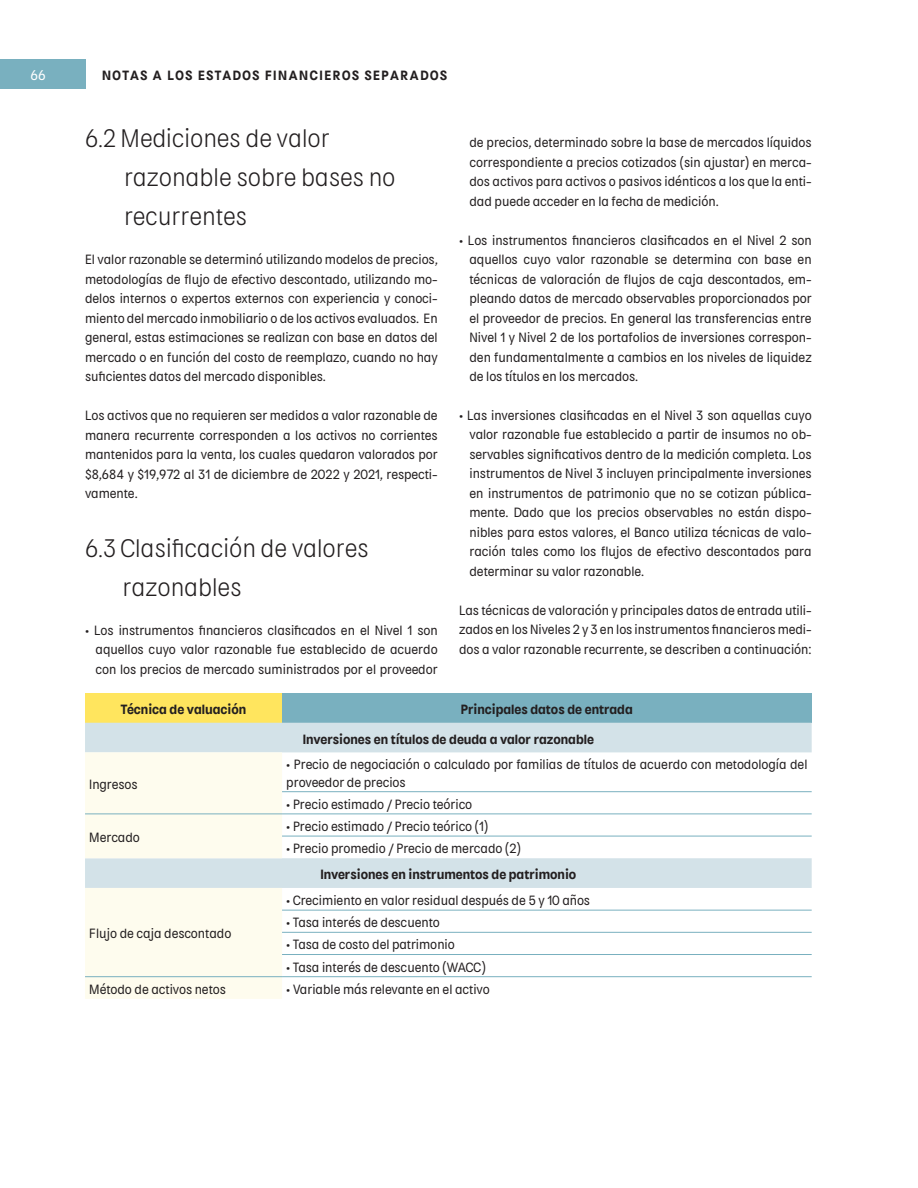
<style>
.page{position:relative;width:918px;height:1188px;background:#fff}
.page>*{position:absolute;margin:0;border:0;box-sizing:border-box;transform-origin:0 0}
.t1{font:300 27px/39px "Kiffo BDB";color:#231f20}
.t2{font:15px "Kiffo BDB";color:#fff}
.t3{font:14.25px/19.5px "Kiffo BDB";color:#231f20;text-align:justify}
.t4{font:600 14.25px/29.7px "Kiffo BDB";color:#231f20}
.t5{font:600 14.25px "Kiffo BDB";letter-spacing:.11em;color:#231f20}
</style>
<div class="page">
<div style="left:0;top:59px;width:85px;height:30px;background:#79b0bf"></div>
<div style="left:85px;top:693px;width:197px;height:30px;background:#ffe55e"></div>
<div style="left:282px;top:693px;width:530px;height:30px;background:#79b0bf"></div>
<svg style="left:85px;top:723px;width:727px;height:165px"></svg>
<svg style="left:85px;top:752px;width:197px;height:247px;background:#f8f8ed"></svg>
<hr style="left:282px;top:791px;width:530px;height:1px;background:#79b0bf">
<hr style="left:85px;top:814px;width:197px;height:1px;background:#79b0bf">
<hr style="left:282px;top:814px;width:530px;height:1px;background:#79b0bf">
<hr style="left:282px;top:836px;width:530px;height:1px;background:#79b0bf">
<hr style="left:282px;top:910px;width:530px;height:1px;background:#79b0bf">
<hr style="left:282px;top:932px;width:530px;height:1px;background:#79b0bf">
<hr style="left:282px;top:954px;width:530px;height:1px;background:#79b0bf">
<hr style="left:85px;top:976px;width:197px;height:1px;background:#79b0bf">
<hr style="left:282px;top:976px;width:530px;height:1px;background:#79b0bf">
<p class="t2" style="left:30px;top:67px;width:17px">66</p>
<p class="t5" style="left:102px;top:68px;width:346px">NOTAS A LOS ESTADOS FINANCIEROS SEPARADOS</p>
<h1 class="t1" style="left:124px;top:119px;width:273px;text-indent:-39px">6.2 Mediciones de valor razonable sobre bases no recurrentes</h1>
<p class="t3" style="left:85px;top:250px;width:354px">El valor razonable se determinó utilizando modelos de precios, metodologías de flujo de efectivo descontado, utilizando mo&shy;delos internos o expertos externos con experiencia y conoci&shy;miento del mercado inmobiliario o de los activos evaluados. En general, estas estimaciones se realizan con base en datos del mercado o en función del costo de reemplazo, cuando no hay suficientes datos del mercado disponibles.</p>
<p class="t3" style="left:85px;top:406px;width:354px">Los activos que no requieren ser medidos a valor razonable de manera recurrente corresponden a los activos no corrientes mantenidos para la venta, los cuales quedaron valorados por $8,684 y $19,972 al 31 de diciembre de 2022 y 2021, respecti&shy;vamente.</p>
<h1 class="t1" style="left:123px;top:529px;width:248px;text-indent:-38px">6.3 Clasificación de valores razonables</h1>
<p class="t3" style="left:96px;top:620px;width:344px;text-indent:-11px">• Los instrumentos financieros clasificados en el Nivel 1 son aquellos cuyo valor razonable fue establecido de acuerdo con los precios de mercado suministrados por el proveedor</p>
<p class="t3" style="left:470px;top:133px;width:344px">de precios, determinado sobre la base de mercados líquidos correspondiente a precios cotizados (sin ajustar) en merca&shy;dos activos para activos o pasivos idénticos a los que la enti&shy;dad puede acceder en la fecha de medición.</p>
<p class="t3" style="left:470px;top:230px;width:344px;text-indent:-11px">• Los instrumentos financieros clasificados en el Nivel 2 son aquellos cuyo valor razonable se determina con base en técnicas de valoración de flujos de caja descontados, em&shy;pleando datos de mercado observables proporcionados por el proveedor de precios. En general las transferencias entre Nivel 1 y Nivel 2 de los portafolios de inversiones correspon&shy;den fundamentalmente a cambios en los niveles de liquidez de los títulos en los mercados.</p>
<p class="t3" style="left:470px;top:406px;width:344px;text-indent:-11px">• Las inversiones clasificadas en el Nivel 3 son aquellas cuyo valor razonable fue establecido a partir de insumos no ob&shy;servables significativos dentro de la medición completa. Los instrumentos de Nivel 3 incluyen principalmente inversiones en instrumentos de patrimonio que no se cotizan pública&shy;mente. Dado que los precios observables no están dispo&shy;nibles para estos valores, el Banco utiliza técnicas de valo&shy;ración tales como los flujos de efectivo descontados para determinar su valor razonable.</p>
<p class="t3" style="left:459px;top:601px;width:354px">Las técnicas de valoración y principales datos de entrada utili&shy;zados en los Niveles 2 y 3 en los instrumentos financieros medi&shy;dos a valor razonable recurrente, se describen a continuación:</p>
<p class="t4" style="left:121px;top:695px;width:127px">Técnica de valuación</p>
<p class="t4" style="left:303px;top:695px;width:332px;text-indent:158px">Principales datos de entrada<br>Inversiones en títulos de deuda a valor razonable</p>
<p class="t3" style="left:89px;top:775px;width:50px">Ingresos</p>
<p class="t3" style="left:286px;top:757px;width:523px;line-height:17.1px">• Precio de negociación o calculado por familias de títulos de acuerdo con metodología del proveedor de precios</p>
<p class="t3" style="left:286px;top:795px;width:187px">• Precio estimado / Precio teórico</p>
<p class="t3" style="left:89px;top:828px;width:52px">Mercado</p>
<p class="t3" style="left:89px;top:924px;width:144px">Flujo de caja descontado</p>
<p class="t3" style="left:286px;top:817px;width:203px">• Precio estimado / Precio teórico (1)</p>
<p class="t3" style="left:286px;top:839px;width:236px">• Precio promedio / Precio de mercado (2)</p>
<p class="t4" style="left:320px;top:860px;width:258px">Inversiones en instrumentos de patrimonio</p>
<p class="t3" style="left:286px;top:891px;width:305px">• Crecimiento en valor residual después de 5 y 10 años</p>
<p class="t3" style="left:286px;top:913px;width:155px">• Tasa interés de descuento</p>
<p class="t3" style="left:286px;top:935px;width:170px">• Tasa de costo del patrimonio</p>
<p class="t3" style="left:286px;top:957px;width:201px">• Tasa interés de descuento (WACC)</p>
<p class="t3" style="left:89px;top:980px;width:138px">Método de activos netos</p>
<p class="t3" style="left:286px;top:980px;width:205px">• Variable más relevante en el activo</p>
</div>
